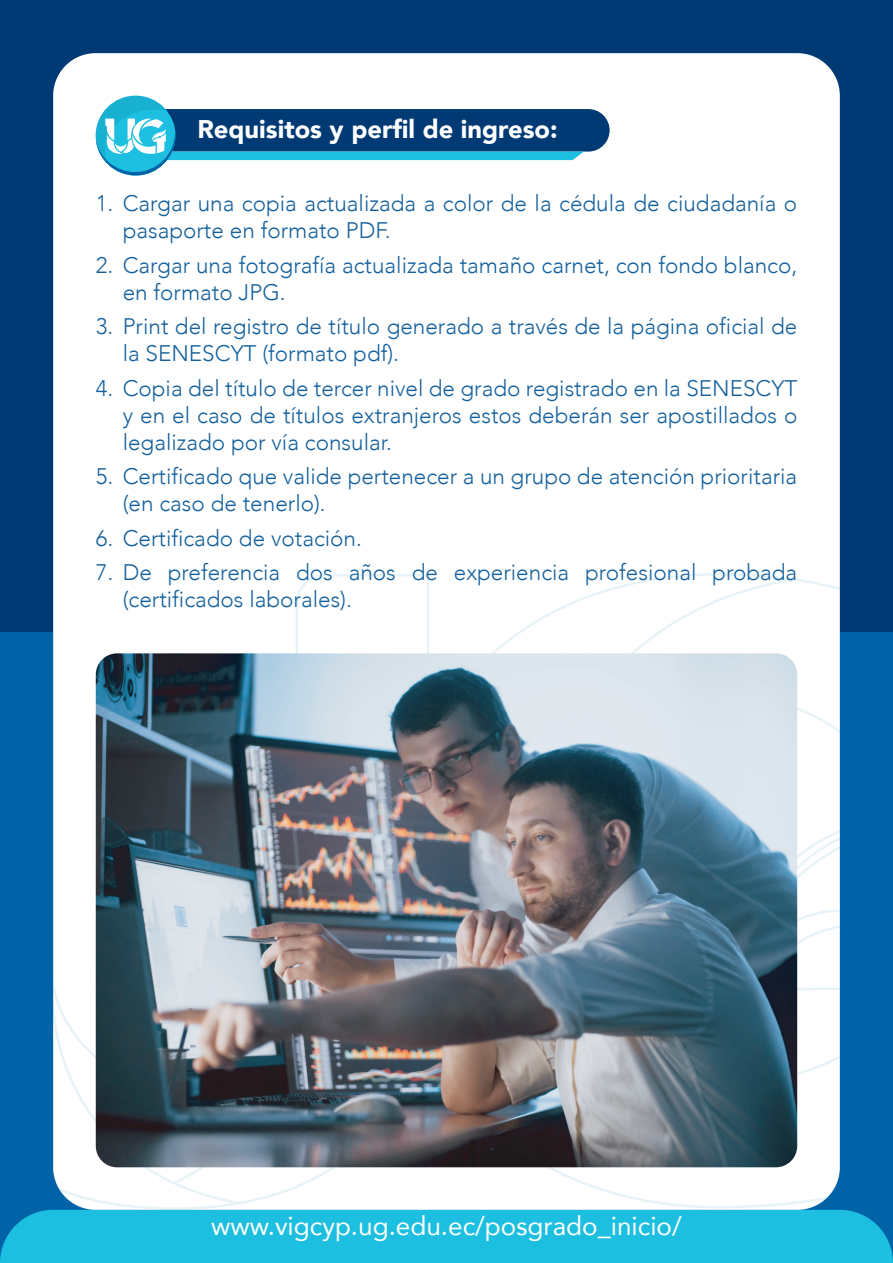
<style>
.page{position:relative;width:893px;height:1263px;background:#fff}
.page>*{position:absolute;margin:0;border:0;box-sizing:border-box;transform-origin:0 0}
.t1{font:26.1px "Avenir";color:#fff}
.t2{font:900 25.5px "Avenir";color:#fff}
.t3{font:300 22.5px/27px "Avenir";color:#15619d}
</style>
<div class="page">
<div style="left:0;top:631px;width:893px;height:632px;background:#0062a7"></div>
<div style="left:0;top:1210px;width:893px;height:53px;background:#1cbfdf"></div>
<div style="left:0;top:0;width:893px;height:631px;background:#003a75"></div>
<div style="left:53px;top:53px;width:787px;height:1157px;background:#fff;border-radius:43px"></div>
<svg style="left:53px;top:573px;width:787px;height:637px"></svg>
<svg style="left:797px;top:760px;width:43px;height:209px"></svg>
<img style="left:96px;top:653px;width:701px;height:514px">
<svg style="left:96px;top:96px;width:514px;height:79px"></svg>
<p class="t2" style="left:197px;top:107px;width:362px">Requisitos y perfil de ingreso:</p>
<p class="t3" style="left:123px;top:190px;width:676px;text-indent:-27px">1. Cargar una copia actualizada a color de la cédula de ciudadanía o pasaporte en formato PDF.</p>
<p class="t3" style="left:123px;top:252px;width:676px;text-indent:-27px">2. Cargar una fotografía actualizada tamaño carnet, con fondo blanco, en formato JPG.</p>
<p class="t3" style="left:123px;top:313px;width:676px;text-indent:-27px">3. Print del registro de título generado a través de la página oficial de la SENESCYT (formato pdf).</p>
<p class="t3" style="left:123px;top:375px;width:676px;text-align:justify;text-indent:-27px">4. Copia del título de tercer nivel de grado registrado en la SENESCYT y en el caso de títulos extranjeros estos deberán ser apostillados o legalizado por vía consular.</p>
<p class="t3" style="left:123px;top:463px;width:676px;text-indent:-27px">5. Certificado que valide pertenecer a un grupo de atención prioritaria (en caso de tenerlo).</p>
<p class="t3" style="left:96px;top:525px;width:268px">6. Certificado de votación.</p>
<p class="t3" style="left:123px;top:559px;width:676px;text-indent:-27px">7. De preferencia dos años de experiencia profesional probada (certificados laborales).</p>
<p class="t1" style="left:211px;top:1205px;width:472px">www.vigcyp.ug.edu.ec/posgrado_inicio/</p>
</div>
